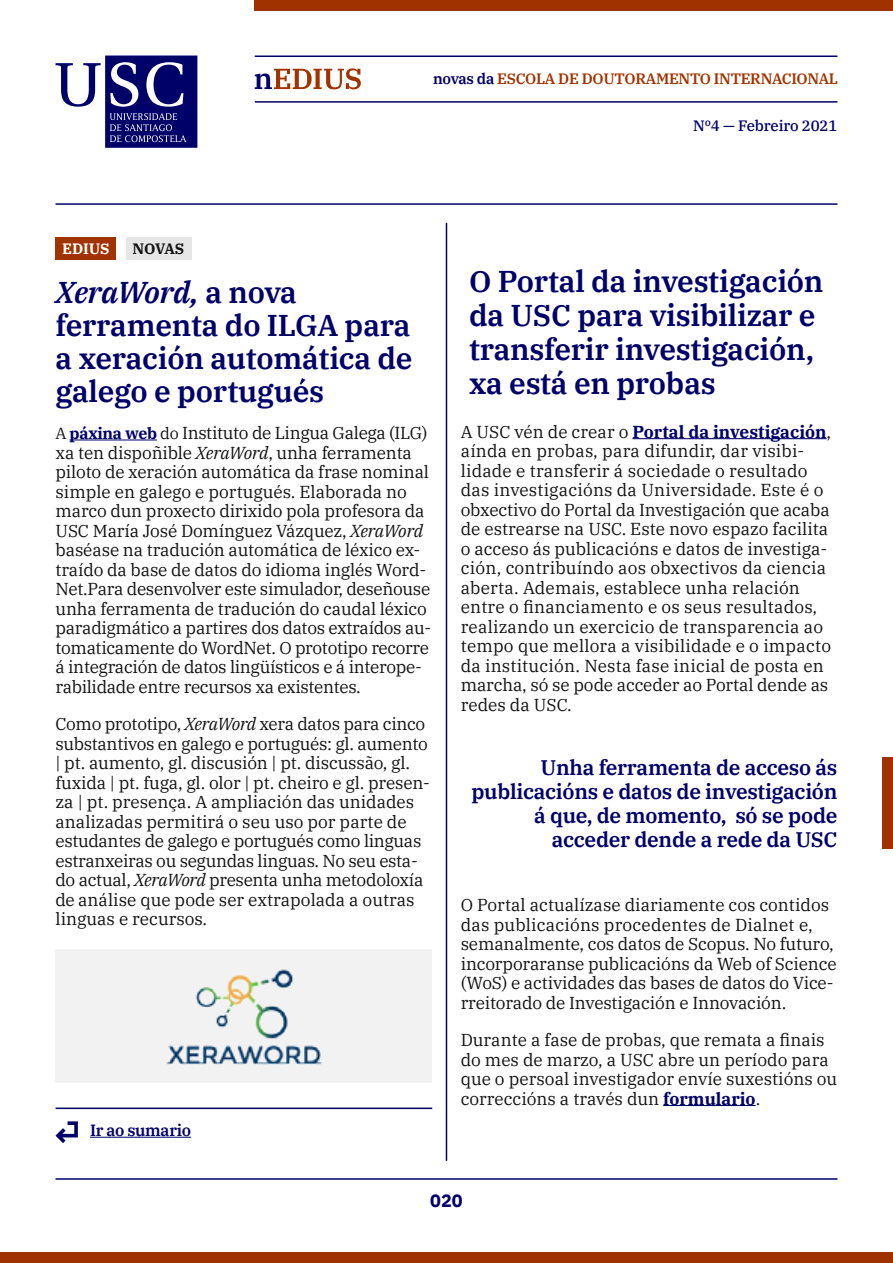
<style>
.page{position:relative;width:893px;height:1263px;background:#fff}
.page>*{position:absolute;margin:0;border:0;box-sizing:border-box;transform-origin:0 0}
.t1{font:600 30px/33.8px "IBM Plex Serif";letter-spacing:-.01em;color:#000069}
.t2{font:600 21px/24px "IBM Plex Serif";letter-spacing:-.015em;color:#000069;text-align:right}
.t3{font:700 18px "IBM Plex Sans";color:#000069}
.t4{font:17.25px/19.5px "IBM Plex Serif";letter-spacing:-.01em;color:#121212}
.t5{font:17.25px/19.5px "IBM Plex Serif";letter-spacing:.01em;color:#121212}
.t6{font:600 16.2px "IBM Plex Serif";letter-spacing:-.02em;color:#000069}
.t7{font:600 15px "IBM Plex Serif";letter-spacing:-.02em;color:#a13300}
.t8{font:500 15px "IBM Plex Serif";letter-spacing:-.01em;color:#000069}
.t9{font:700 15px "IBM Plex Serif";letter-spacing:-.01em;color:#fff}
.t10{font:700 15px "IBM Plex Serif";letter-spacing:-.025em;color:#121212}
.s1{color:#000069}
.s2{font-style:italic}
.s3{font-size:16.05px}
.s4{font-weight:700;font-size:16.05px;color:#000069}
.s5{font-weight:700;color:#000069}
</style>
<div class="page">
<hr style="left:255px;top:56px;width:582px;height:1px;background:#000069">
<hr style="left:255px;top:101px;width:582px;height:2px;background:#000069">
<div style="left:255px;top:0;width:638px;height:10px;background:#a03200"></div>
<div style="left:0;top:1252px;width:893px;height:11px;background:#a03200"></div>
<hr style="left:56px;top:203px;width:781px;height:2px;background:#000069">
<hr style="left:446px;top:223px;width:1px;height:938px;background:#000069">
<hr style="left:90px;top:1137px;width:101px;height:1px;background:#000069">
<svg style="left:56px;top:1121px;width:22px;height:22px"></svg>
<hr style="left:56px;top:1107px;width:376px;height:2px;background:#000069">
<hr style="left:56px;top:1178px;width:781px;height:2px;background:#000069">
<svg style="left:255px;top:68px;width:106px;height:21px"></svg>
<svg style="left:56px;top:56px;width:141px;height:92px"></svg>
<hr style="left:70px;top:439px;width:87px;height:1px;background:#000069">
<hr style="left:632px;top:438px;width:195px;height:1px;background:#000069">
<hr style="left:663px;top:1105px;width:93px;height:1px;background:#000069">
<div style="left:56px;top:949px;width:376px;height:134px;background:#f2f2f2"></div>
<img style="left:166px;top:969px;width:156px;height:96px">
<div style="left:882px;top:757px;width:11px;height:91px;background:#a03200"></div>
<div style="left:56px;top:237px;width:60px;height:22px;background:#a13300"></div>
<div style="left:126px;top:237px;width:65px;height:22px;background:#e6e6e6"></div>
<p class="t9" style="left:62px;top:237px;width:49px">EDIUS</p>
<p class="t10" style="left:133px;top:236px;width:53px">NOVAS</p>
<p class="t7" style="left:433px;top:67px;width:407px"><span class="s1">novas da</span> ESCOLA DE DOUTORAMENTO INTERNACIONAL</p>
<p class="t8" style="left:693px;top:114px;width:146px">Nº4 — Febreiro 2021</p>
<h1 class="t1" style="left:56px;top:273px;width:359px;line-height:33px"><span class="s2">XeraWord,</span> a nova ferramenta do ILGA para a xeración automática de galego e portugués</h1>
<p class="t4" style="left:56px;top:422px;width:377px"><span class="s3">A</span> <span class="s4">páxina web</span> <span class="s3">do</span> Instituto de Lingua Galega (ILG) xa ten dispoñible <span class="s2">XeraWord</span>, unha ferramenta piloto de xeración automática da frase nominal simple en galego e portugués. Elaborada no marco dun proxecto dirixido pola profesora da USC María José Domínguez Vázquez, <span class="s2">XeraWord </span>baséase na tradución automática de léxico ex&shy;traído da base de datos do idioma inglés Word-Net.Para desenvolver este simulador, deseñouse unha ferramenta de tradución do caudal léxico paradigmático a partires dos datos extraídos au&shy;tomaticamente do WordNet. O prototipo recorre á integración de datos lingüísticos e á interope&shy;rabilidade entre recursos xa existentes.</p>
<p class="t4" style="left:56px;top:713px;width:376px">Como prototipo, <span class="s2">XeraWord</span> xera datos para cinco substantivos en galego e portugués: gl. aumento | pt. aumento, gl. discusión | pt. discussão, gl. fuxida | pt. fuga, gl. olor | pt. cheiro e gl. presen&shy;za | pt. presença. A ampliación das unidades analizadas permitirá o seu uso por parte de estudantes de galego e portugués como linguas estranxeiras ou segundas linguas. No seu esta&shy;do actual, <span class="s2">XeraWord</span> presenta unha metodoloxía de análise que pode ser extrapolada a outras linguas e recursos.</p>
<p class="t6" style="left:90px;top:1118px;width:103px">Ir ao sumario</p>
<h1 class="t1" style="left:469px;top:262px;width:356px">O Portal da investigación da USC para visibilizar e transferir investigación, xa está en probas</h1>
<p class="t5" style="left:461px;top:420px;width:372px">A USC vén de crear o <span class="s5">Portal da investigación</span>, aínda en probas, para difundir, dar visibi&shy;lidade e transferir á sociedade o resultado das investigacións da Universidade. Este é o obxectivo do Portal da Investigación que acaba de estrearse na USC. Este novo espazo facilita o acceso ás publicacións e datos de investiga&shy;ción, contribuíndo aos obxectivos da ciencia aberta. Ademais, establece unha relación entre o financiamento e os seus resultados, realizando un exercicio de transparencia ao tempo que mellora a visibilidade e o impacto da institución. Nesta fase inicial de posta en marcha, só se pode acceder ao Portal dende as redes da USC.</p>
<p class="t2" style="left:471px;top:753px;width:367px">Unha ferramenta de acceso ás publicacións e datos de investigación á que, de momento, só se pode acceder dende a rede da USC</p>
<p class="t4" style="left:461px;top:894px;width:377px">O Portal actualízase diariamente cos contidos das publicacións procedentes de Dialnet e, semanalmente, cos datos de Scopus. No futuro, incorporaranse publicacións da Web of Science (WoS) e actividades das bases de datos do Vice&shy;rreitorado de Investigación e Innovación.</p>
<p class="t4" style="left:461px;top:1029px;width:378px">Durante a fase de probas, que remata a finais do mes de marzo, a USC abre un período para que o persoal investigador envíe suxestións ou correccións a través dun <span class="s5">formulario</span>.</p>
<p class="t3" style="left:430px;top:1186px;width:34px">020</p>
</div>
